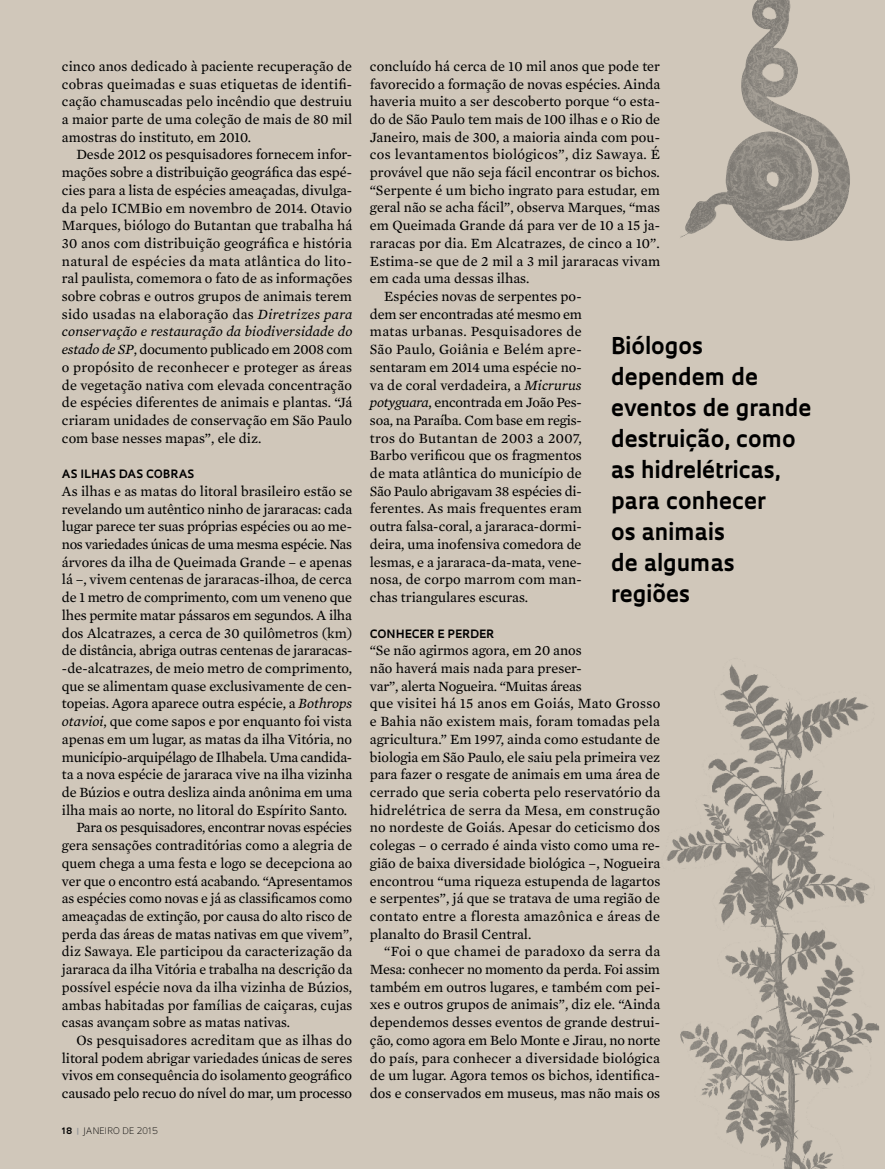
<style>
.page{position:relative;width:885px;height:1169px;background:#fff}
.page>*{position:absolute;margin:0;border:0;box-sizing:border-box;transform-origin:0 0}
.t1{font:700 22.5px/31px "Oculum";color:#000}
.t2{font:14.4px/17.7px "Mercury Text G2";color:#000;text-align:justify}
.t3{font:14.4px "Mercury Text G2";letter-spacing:.02em;color:#000}
.t4{font:14.4px "Mercury Text G2";letter-spacing:-.025em;color:#000}
.t5{font:14.4px "Mercury Text G2";letter-spacing:-.02em;color:#000}
.t6{font:700 11.25px "Oculum";letter-spacing:.035em;color:#000}
.t7{font:300 8.7px "Oculum";letter-spacing:.015em;color:#000}
.s1{font-style:italic}
.s2{font-weight:700}
.s3{font-weight:700;color:#939598}
</style>
<div class="page">
<div style="left:0;top:0;width:885px;height:1168px;background:#d0c7ba"></div>
<img style="left:680px;top:0;width:170px;height:241px">
<img style="left:666px;top:664px;width:214px;height:504px">
<p class="t2" style="left:62px;top:56px;width:292px">cinco anos dedicado à paciente recuperação de cobras queimadas e suas etiquetas de identifi&shy;cação chamuscadas pelo incêndio que destruiu a maior parte de uma coleção de mais de 80 mil amostras do instituto, em 2010.</p>
<p class="t2" style="left:62px;top:145px;width:292px;text-indent:14px">Desde 2012 os pesquisadores fornecem infor&shy;mações sobre a distribuição geográfica das espé&shy;cies para a lista de espécies ameaçadas, divulga&shy;da pelo ICMBio em novembro de 2014. Otavio Marques, biólogo do Butantan que trabalha há 30 anos com distribuição geográfica e história natural de espécies da mata atlântica do lito&shy;ral paulista, comemora o fato de as informações sobre cobras e outros grupos de animais terem sido usadas na elaboração das <span class="s1">Diretrizes para conservação e restauração da biodiversidade do estado de SP</span>, documento publicado em 2008 com o propósito de reconhecer e proteger as áreas de vegetação nativa com elevada concentração de espécies diferentes de animais e plantas. “Já criaram unidades de conservação em São Paulo com base nesses mapas”, ele diz.</p>
<p class="t6" style="left:62px;top:466px;width:132px">As ilhas das cobras</p>
<p class="t2" style="left:62px;top:481px;width:292px">As ilhas e as matas do litoral brasileiro estão se</p>
<p class="t2" style="left:62px;top:499px;width:292px">revelando um autêntico ninho de jararacas: cada</p>
<p class="t2" style="left:62px;top:517px;width:292px">lugar parece ter suas próprias espécies ou ao me-</p>
<p class="t4" style="left:62px;top:534px;width:292px">nos variedades únicas de uma mesma espécie. Nas</p>
<p class="t2" style="left:62px;top:552px;width:292px">árvores da ilha de Queimada Grande – e apenas</p>
<p class="t2" style="left:62px;top:570px;width:292px">lá –, vivem centenas de jararacas-ilhoa, de cerca</p>
<p class="t2" style="left:62px;top:588px;width:292px">de 1 metro de comprimento, com um veneno que</p>
<p class="t2" style="left:62px;top:605px;width:292px">lhes permite matar pássaros em segundos. A ilha</p>
<p class="t2" style="left:62px;top:623px;width:292px">dos Alcatrazes, a cerca de 30 quilômetros (km)</p>
<p class="t2" style="left:62px;top:641px;width:292px">de distância, abriga outras centenas de jararacas-</p>
<p class="t2" style="left:62px;top:658px;width:292px">-de-alcatrazes, de meio metro de comprimento,</p>
<p class="t2" style="left:62px;top:676px;width:292px">que se alimentam quase exclusivamente de cen-</p>
<p class="t2" style="left:62px;top:694px;width:292px">topeias. Agora aparece outra espécie, a <span class="s1">Bothrops</span></p>
<p class="t2" style="left:62px;top:711px;width:292px"><span class="s1">otavioi</span>, que come sapos e por enquanto foi vista</p>
<p class="t2" style="left:62px;top:729px;width:292px">apenas em um lugar, as matas da ilha Vitória, no</p>
<p class="t4" style="left:62px;top:746px;width:292px">município-arquipélago de Ilhabela. Uma candida-</p>
<p class="t2" style="left:62px;top:765px;width:292px">ta a nova espécie de jararaca vive na ilha vizinha</p>
<p class="t2" style="left:62px;top:782px;width:292px">de Búzios e outra desliza ainda anônima em uma</p>
<p class="t2" style="left:62px;top:800px;width:287px">ilha mais ao norte, no litoral do Espírito Santo.</p>
<p class="t5" style="left:76px;top:817px;width:277px">Para os pesquisadores, encontrar novas espécies</p>
<p class="t2" style="left:62px;top:835px;width:292px">gera sensações contraditórias como a alegria de</p>
<p class="t2" style="left:62px;top:853px;width:292px">quem chega a uma festa e logo se decepciona ao</p>
<p class="t2" style="left:62px;top:871px;width:292px">ver que o encontro está acabando. “Apresentamos</p>
<p class="t2" style="left:62px;top:889px;width:292px">as espécies como novas e já as classificamos como</p>
<p class="t2" style="left:62px;top:906px;width:292px">ameaçadas de extinção, por causa do alto risco de</p>
<p class="t2" style="left:62px;top:924px;width:292px">perda das áreas de matas nativas em que vivem”,</p>
<p class="t2" style="left:62px;top:942px;width:292px">diz Sawaya. Ele participou da caracterização da</p>
<p class="t2" style="left:62px;top:959px;width:292px">jararaca da ilha Vitória e trabalha na descrição da</p>
<p class="t2" style="left:62px;top:977px;width:292px">possível espécie nova da ilha vizinha de Búzios,</p>
<p class="t2" style="left:62px;top:995px;width:292px">ambas habitadas por famílias de caiçaras, cujas</p>
<p class="t2" style="left:62px;top:1012px;width:230px">casas avançam sobre as matas nativas.</p>
<p class="t2" style="left:76px;top:1030px;width:277px">Os pesquisadores acreditam que as ilhas do</p>
<p class="t2" style="left:62px;top:1048px;width:292px">litoral podem abrigar variedades únicas de seres</p>
<p class="t2" style="left:62px;top:1066px;width:292px">vivos em consequência do isolamento geográfico</p>
<p class="t2" style="left:62px;top:1083px;width:292px">causado pelo recuo do nível do mar, um processo</p>
<p class="t7" style="left:62px;top:1124px;width:98px"><span class="s2">18</span> <span class="s3">|</span> JANEIRO DE 2015</p>
<p class="t2" style="left:370px;top:56px;width:292px">concluído há cerca de 10 mil anos que pode ter</p>
<p class="t2" style="left:370px;top:74px;width:292px">favorecido a formação de novas espécies. Ainda</p>
<p class="t2" style="left:370px;top:92px;width:292px">haveria muito a ser descoberto porque “o esta-</p>
<p class="t2" style="left:370px;top:110px;width:292px">do de São Paulo tem mais de 100 ilhas e o Rio de</p>
<p class="t2" style="left:370px;top:127px;width:292px">Janeiro, mais de 300, a maioria ainda com pou-</p>
<p class="t3" style="left:370px;top:144px;width:292px">cos levantamentos biológicos”, diz Sawaya. É</p>
<p class="t2" style="left:370px;top:163px;width:291px">provável que não seja fácil encontrar os bichos.</p>
<p class="t2" style="left:370px;top:180px;width:292px">“Serpente é um bicho ingrato para estudar, em</p>
<p class="t2" style="left:370px;top:198px;width:292px">geral não se acha fácil”, observa Marques, “mas</p>
<p class="t2" style="left:370px;top:216px;width:292px">em Queimada Grande dá para ver de 10 a 15 ja-</p>
<p class="t2" style="left:370px;top:233px;width:292px">raracas por dia. Em Alcatrazes, de cinco a 10”.</p>
<p class="t2" style="left:370px;top:251px;width:292px">Estima-se que de 2 mil a 3 mil jararacas vivam</p>
<p class="t2" style="left:370px;top:269px;width:161px">em cada uma dessas ilhas.</p>
<p class="t2" style="left:384px;top:286px;width:199px">Espécies novas de serpentes po-</p>
<p class="t2" style="left:370px;top:304px;width:214px">dem ser encontradas até mesmo em</p>
<p class="t3" style="left:370px;top:321px;width:213px">matas urbanas. Pesquisadores de</p>
<p class="t3" style="left:370px;top:339px;width:213px">São Paulo, Goiânia e Belém apre-</p>
<p class="t2" style="left:370px;top:357px;width:213px">sentaram em 2014 uma espécie no-</p>
<p class="t2" style="left:370px;top:375px;width:213px">va de coral verdadeira, a <span class="s1">Micrurus</span></p>
<p class="t5" style="left:370px;top:392px;width:213px"><span class="s1">potyguara</span>, encontrada em João Pes-</p>
<p class="t2" style="left:370px;top:410px;width:214px">soa, na Paraíba. Com base em regis-</p>
<p class="t3" style="left:370px;top:427px;width:213px">tros do Butantan de 2003 a 2007,</p>
<p class="t2" style="left:370px;top:446px;width:213px">Barbo verificou que os fragmentos</p>
<p class="t2" style="left:370px;top:463px;width:213px">de mata atlântica do município de</p>
<p class="t2" style="left:370px;top:481px;width:213px">São Paulo abrigavam 38 espécies di-</p>
<p class="t2" style="left:370px;top:499px;width:213px">ferentes. As mais frequentes eram</p>
<p class="t2" style="left:370px;top:517px;width:213px">outra falsa-coral, a jararaca-dormi-</p>
<p class="t2" style="left:370px;top:534px;width:213px">deira, uma inofensiva comedora de</p>
<p class="t2" style="left:370px;top:552px;width:213px">lesmas, e a jararaca-da-mata, vene-</p>
<p class="t2" style="left:370px;top:570px;width:213px">nosa, de corpo marrom com man-</p>
<p class="t2" style="left:370px;top:587px;width:160px">chas triangulares escuras.</p>
<p class="t6" style="left:370px;top:626px;width:43px">Conhece</p>
<p class="t6" style="left:427px;top:626px;width:69px">r e perder</p>
<p class="t2" style="left:370px;top:641px;width:292px;text-align:left">“Se não agirmos agora, em 20 anos<br>não haverá mais nada para preser-<br>var”, alerta Nogueira. “Muitas áreas<br>que visitei há 15 anos em Goiás, Mato Grosso e Bahia não existem mais, foram tomadas pela agricultura.” Em 1997, ainda como estudante de biologia em São Paulo, ele saiu pela primeira vez para fazer o resgate de animais em uma área de cerrado que seria coberta pelo reservatório da hidrelétrica de serra da Mesa, em construção no nordeste de Goiás. Apesar do ceticismo dos colegas – o cerrado é ainda visto como uma re&shy;gião de baixa diversidade biológica –, Nogueira encontrou “uma riqueza estupenda de lagartos e serpentes”, já que se tratava de uma região de contato entre a floresta amazônica e áreas de planalto do Brasil Central.</p>
<p class="t2" style="left:370px;top:942px;width:292px;text-indent:14px">“Foi o que chamei de paradoxo da serra da Mesa: conhecer no momento da perda. Foi assim também em outros lugares, e também com pei&shy;xes e outros grupos de animais”, diz ele. “Ainda dependemos desses eventos de grande destrui&shy;ção, como agora em Belo Monte e Jirau, no norte do país, para conhecer a diversidade biológica de um lugar. Agora temos os bichos, identifica&shy;dos e conservados em museus, mas não mais os</p>
<h1 class="t1" style="left:611px;top:329px;width:202px">Biólogos dependem de eventos de grande destruição, como as hidrelétricas, para conhecer<br>os animais<br>de algumas regiões</h1>
</div>
